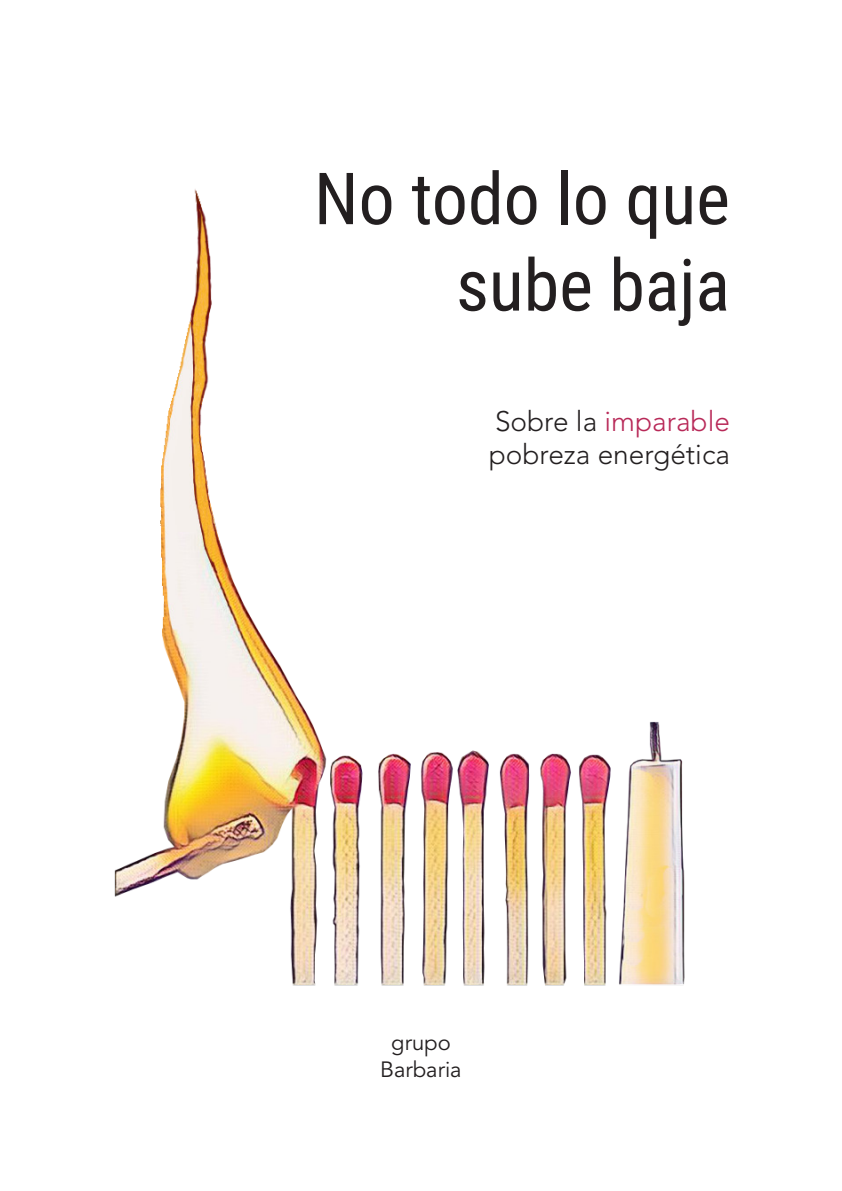
<style>
.page{position:relative;width:842px;height:1191px;background:#fff}
.page>*{position:absolute;margin:0;border:0;box-sizing:border-box;transform-origin:0 0}
.t1{font:72px/86.4px "Roboto Condensed";color:#231f20;text-align:right}
.t2{font:300 28px "Avenir LT Pro";color:#231f20}
.t3{font:300 28px "Avenir LT Pro";color:#b82958}
.t4{font:22px "Avenir LT Std";color:#231f20}
.s1{color:#231f20}
</style>
<div class="page">
<img style="left:114px;top:189px;width:571px;height:797px">
<p class="t1" style="left:314px;top:153px;width:417px">No todo lo que sube baja</p>
<p class="t3" style="left:495px;top:404px;width:236px"><span class="s1">Sobre la</span> imparable</p>
<p class="t2" style="left:489px;top:438px;width:243px">pobreza energética</p>
<p class="t4" style="left:391px;top:1030px;width:61px">grupo</p>
<p class="t4" style="left:380px;top:1056px;width:83px">Barbaria</p>
</div>
